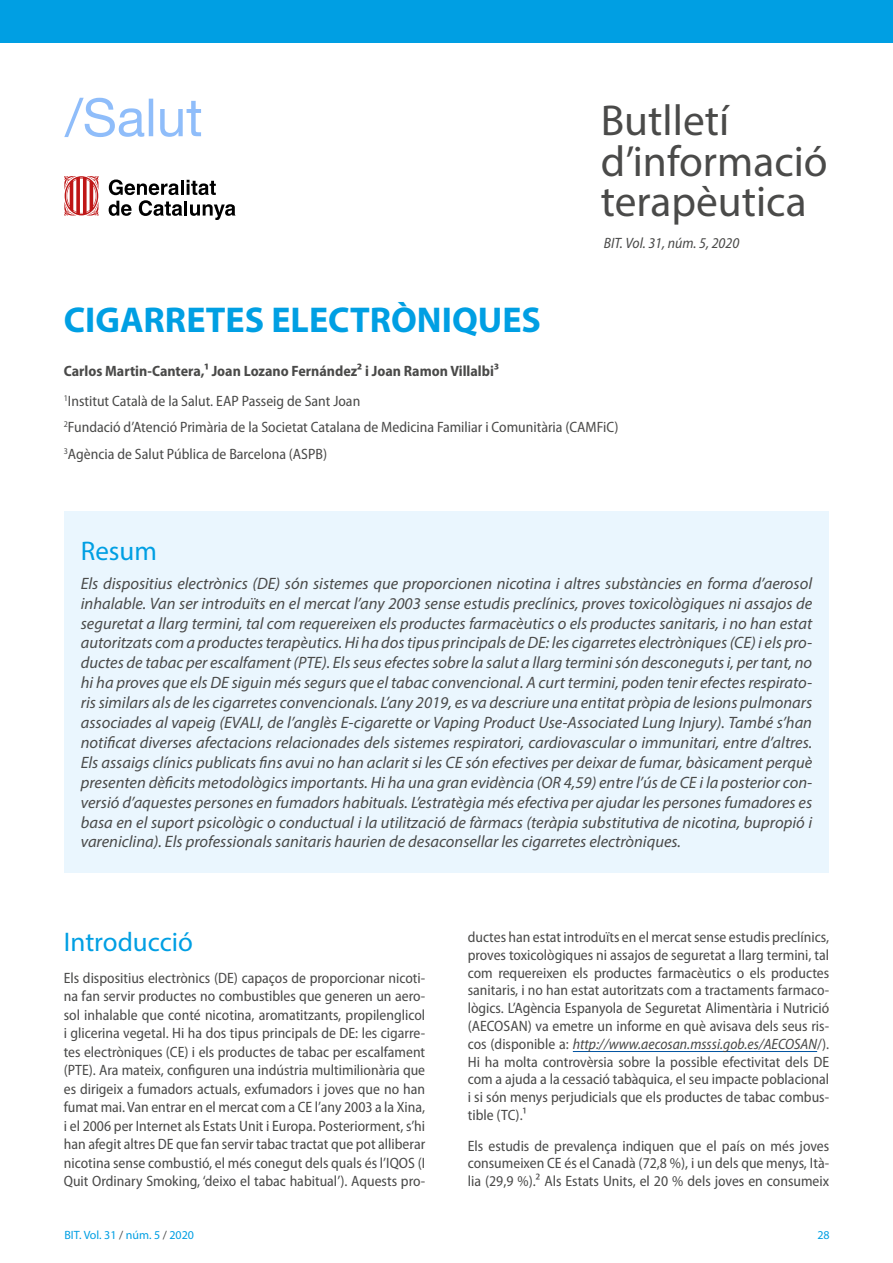
<style>
.page{position:relative;width:893px;height:1263px;background:#fff}
.page>*{position:absolute;margin:0;border:0;box-sizing:border-box;transform-origin:0 0}
.t1{font:43.35px "Myriad Pro";color:#4a4a49}
.t2{font:700 36px "Myriad Pro";color:#009fe3}
.t3{font:27px "Myriad Pro";color:#009fe3}
.t4{font:italic 16.5px/20px "Myriad Pro";color:#4a4a49;text-align:justify}
.t5{font:semi-condensed 15px/17.9px "Myriad Pro";color:#4a4a49;text-align:justify}
.t6{font:700 semi-condensed 15px "Myriad Pro";color:#4a4a49}
.t7{font:italic semi-condensed 15px "Myriad Pro";color:#4a4a49}
.t8{font:12px "Myriad Pro";color:#009fe3}
.s1{font-style:italic}
.s2{color:#4a4a49}
</style>
<div class="page">
<div style="left:64px;top:511px;width:765px;height:361px;background:#eaf6fe"></div>
<div style="left:0;top:0;width:893px;height:42px;background:#009fe3"></div>
<hr style="left:573px;top:1051px;width:244px;height:1px;background:#0053a1">
<svg style="left:64px;top:98px;width:137px;height:39px"></svg>
<svg style="left:64px;top:176px;width:35px;height:40px"></svg>
<svg style="left:109px;top:179px;width:126px;height:41px"></svg>
<p class="t1" style="left:601px;top:94px;width:130px">Butlletí</p>
<p class="t1" style="left:601px;top:134px;width:228px">d’informació</p>
<p class="t1" style="left:601px;top:175px;width:207px">terapèutica</p>
<p class="t7" style="left:604px;top:235px;width:137px">BIT. Vol. 31, núm. 5, 2020</p>
<h1 class="t2" style="left:64px;top:296px;width:479px">CIGARRETES ELECTRÒNIQUES</h1>
<p class="t6" style="left:64px;top:362px;width:437px">Carlos Martin-Cantera,1 Joan Lozano Fernández2 i Joan Ramon Villalbi3</p>
<p class="t5" style="left:64px;top:392px;width:298px"><sup>1</sup>Institut Català de la Salut. EAP Passeig de Sant Joan</p>
<p class="t5" style="left:64px;top:419px;width:556px"><sup>2</sup>Fundació d’Atenció Primària de la Societat Catalana de Medicina Familiar i Comunitària (CAMFiC)</p>
<p class="t5" style="left:64px;top:445px;width:265px"><sup>3</sup>Agència de Salut Pública de Barcelona (ASPB)</p>
<h4 class="t3" style="left:81px;top:535px;width:78px">Resum</h4>
<h4 class="t4" style="left:81px;top:573px;width:733px">Els dispositius electrònics (DE) són sistemes que proporcionen nicotina i altres substàncies en forma d’aerosol inhalable. Van ser introduïts en el mercat l’any 2003 sense estudis preclínics, proves toxicològiques ni assajos de seguretat a llarg termini, tal com requereixen els productes farmacèutics o els productes sanitaris, i no han estat autoritzats com a productes terapèutics. Hi ha dos tipus principals de DE: les cigarretes electròniques (CE) i els pro&shy;ductes de tabac per escalfament (PTE). Els seus efectes sobre la salut a llarg termini són desconeguts i, per tant, no hi ha proves que els DE siguin més segurs que el tabac convencional. A curt termini, poden tenir efectes respirato&shy;ris similars als de les cigarretes convencionals. L’any 2019, es va descriure una entitat pròpia de lesions pulmonars associades al vapeig (EVALI, de l’anglès E-cigarette or Vaping Product Use-Associated Lung Injury). També s’han notificat diverses afectacions relacionades dels sistemes respiratori, cardiovascular o immunitari, entre d’altres.<br>Els assaigs clínics publicats fins avui no han aclarit si les CE són efectives per deixar de fumar, bàsicament perquè presenten dèficits metodològics importants. Hi ha una gran evidència (OR 4,59) entre l’ús de CE i la posterior con&shy;versió d’aquestes persones en fumadors habituals. L’estratègia més efectiva per ajudar les persones fumadores es basa en el suport psicològic o conductual i la utilització de fàrmacs (teràpia substitutiva de nicotina, bupropió i vareniclina). Els professionals sanitaris haurien de desaconsellar les cigarretes electròniques.</h4>
<h2 class="t3" style="left:64px;top:925px;width:131px">Introducció</h2>
<p class="t5" style="left:64px;top:968px;width:363px;line-height:18.6px">Els dispositius electrònics (DE) capaços de proporcionar nicoti&shy;na fan servir productes no combustibles que generen un aero&shy;sol inhalable que conté nicotina, aromatitzants, propilenglicol i glicerina vegetal. Hi ha dos tipus principals de DE: les cigarre&shy;tes electròniques (CE) i els productes de tabac per escalfament (PTE). Ara mateix, configuren una indústria multimilionària que es dirigeix a fumadors actuals, exfumadors i joves que no han fumat mai. Van entrar en el mercat com a CE l’any 2003 a la Xina, i el 2006 per Internet als Estats Unit i Europa. Posteriorment, s’hi han afegit altres DE que fan servir tabac tractat que pot alliberar nicotina sense combustió, el més conegut dels quals és l’IQOS (I Quit Ordinary Smoking, ‘deixo el tabac habitual’). Aquests pro-</p>
<p class="t5" style="left:468px;top:928px;width:363px">ductes han estat introduïts en el mercat sense estudis preclínics, proves toxicològiques ni assajos de seguretat a llarg termini, tal com requereixen els productes farmacèutics o els productes sanitaris, i no han estat autoritzats com a tractaments farmaco&shy;lògics. L’Agència Espanyola de Seguretat Alimentària i Nutrició (AECOSAN) va emetre un informe en què avisava dels seus ris&shy;cos (disponible a: <span class="s1">http://www.aecosan.msssi.gob.es/AECOSAN</span>/).<br>Hi ha molta controvèrsia sobre la possible efectivitat dels DE com a ajuda a la cessació tabàquica, el seu impacte poblacional i si són menys perjudicials que els productes de tabac combus&shy;tible (TC).1</p>
<p class="t5" style="left:468px;top:1137px;width:363px">Els estudis de prevalença indiquen que el país on més joves consumeixen CE és el Canadà (72,8 %), i un dels que menys, Ità&shy;lia (29,9 %).2 Als Estats Units, el 20 % dels joves en consumeix</p>
<p class="t8" style="left:64px;top:1227px;width:131px">BIT. Vol. 31 <span class="s2">/</span> núm. 5 <span class="s2">/</span> 2020</p>
<p class="t8" style="left:817px;top:1227px;width:14px">28</p>
</div>
